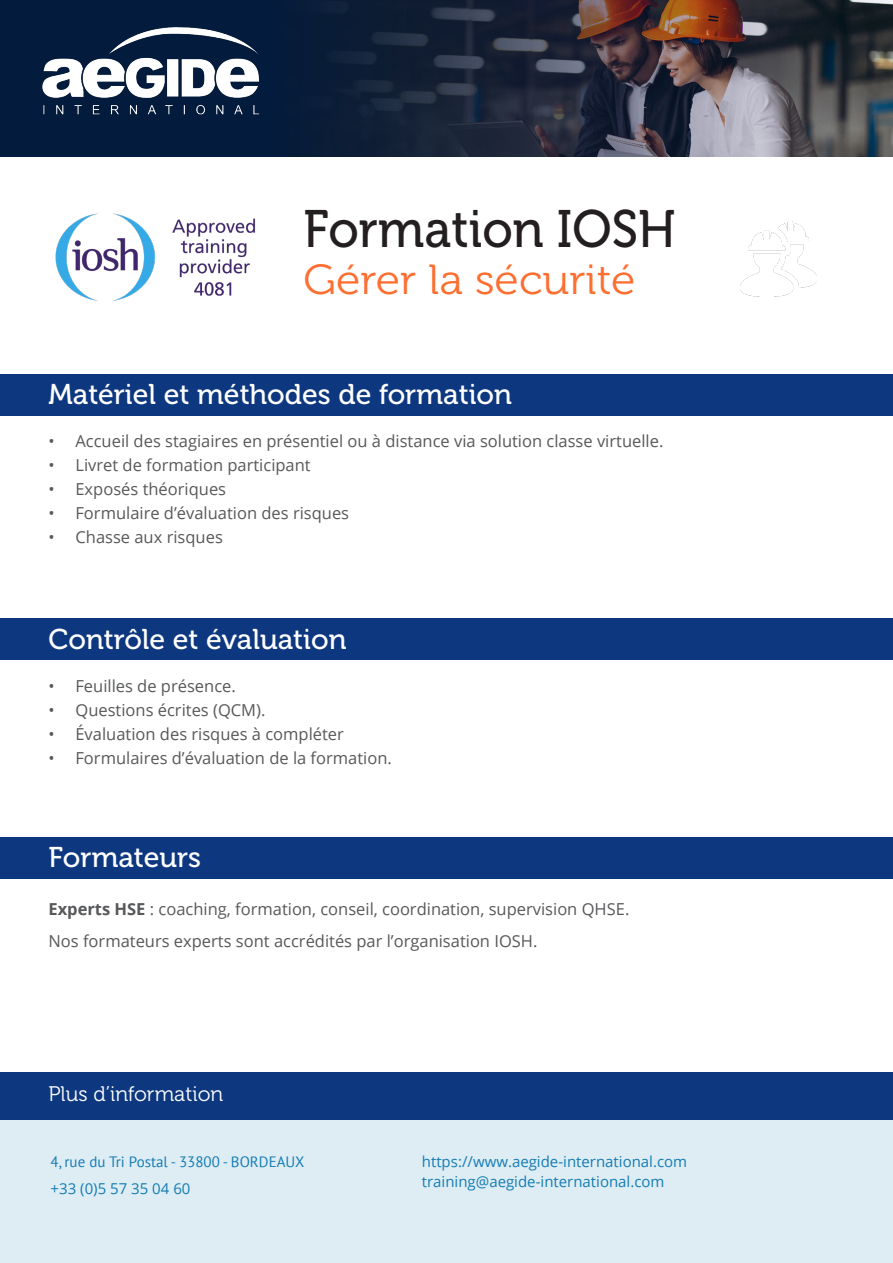
<style>
.page{position:relative;width:893px;height:1263px;background:#fff}
.page>*{position:absolute;margin:0;border:0;box-sizing:border-box;transform-origin:0 0}
.t1{font:52.5px "Museo 500";color:#231f20;scale:.94 1}
.t2{font:42px "Museo 300";color:#fd6e31;scale:1.06 1}
.t3{font:28.5px "Museo 500";color:#fff}
.t4{font:21px "Museo 300";color:#fff}
.t5{font:16.5px "Open Sans";color:#57585a}
.t6{font:15px "Open Sans";color:#157cb4}
.t7{font:15px "PT Sans";color:#157cb4}
.s1{font-weight:700}
</style>
<div class="page">
<div style="left:0;top:1119px;width:893px;height:144px;background:#ddedf3"></div>
<div style="left:0;top:0;width:893px;height:156px;background:#031b3d"></div>
<img style="left:42px;top:27px;width:215px;height:88px">
<img style="left:257px;top:0;width:636px;height:156px">
<img style="left:740px;top:221px;width:76px;height:76px">
<img style="left:55px;top:213px;width:200px;height:88px">
<div style="left:0;top:374px;width:893px;height:42px;background:#0d3880"></div>
<div style="left:0;top:619px;width:893px;height:41px;background:#0d3880"></div>
<div style="left:0;top:837px;width:893px;height:42px;background:#0d3880"></div>
<div style="left:0;top:1071px;width:893px;height:48px;background:#0d3880"></div>
<p class="t1" style="left:303px;top:200px;width:398px">Formation IOSH</p>
<p class="t2" style="left:303px;top:257px;width:315px">Gérer la sécurité</p>
<p class="t3" style="left:48px;top:379px;width:465px">Matériel et méthodes de formation</p>
<p class="t5" style="left:48px;top:429px;width:616px">• Accueil des stagiaires en présentiel ou à distance via solution classe virtuelle.</p>
<p class="t5" style="left:48px;top:453px;width:264px">• Livret de formation participant</p>
<p class="t5" style="left:48px;top:477px;width:179px">• Exposés théoriques</p>
<p class="t5" style="left:48px;top:501px;width:302px">• Formulaire d’évaluation des risques</p>
<p class="t5" style="left:48px;top:526px;width:176px">• Chasse aux risques</p>
<p class="t3" style="left:48px;top:623px;width:300px">Contrôle et évaluation</p>
<p class="t5" style="left:48px;top:675px;width:189px">• Feuilles de présence.</p>
<p class="t5" style="left:48px;top:699px;width:218px">• Questions écrites (QCM).</p>
<p class="t5" style="left:48px;top:723px;width:297px">• Évaluation des risques à compléter</p>
<p class="t5" style="left:48px;top:747px;width:345px">• Formulaires d’évaluation de la formation.</p>
<p class="t3" style="left:48px;top:842px;width:154px">Formateurs</p>
<p class="t5" style="left:48px;top:897px;width:582px"><span class="s1">Experts HSE</span> : coaching, formation, conseil, coordination, supervision QHSE.</p>
<p class="t5" style="left:48px;top:930px;width:490px">Nos formateurs experts sont accrédités par l’organisation IOSH.</p>
<p class="t4" style="left:48px;top:1082px;width:176px">Plus d’information</p>
<p class="t7" style="left:51px;top:1152px;width:255px">4, rue du Tri Postal - 33800 - BORDEAUX</p>
<p class="t6" style="left:51px;top:1178px;width:141px">+33 (0)5 57 35 04 60</p>
<p class="t6" style="left:422px;top:1151px;width:267px">https://www.aegide-international.com</p>
<p class="t6" style="left:422px;top:1172px;width:244px">training@aegide-international.com</p>
</div>
